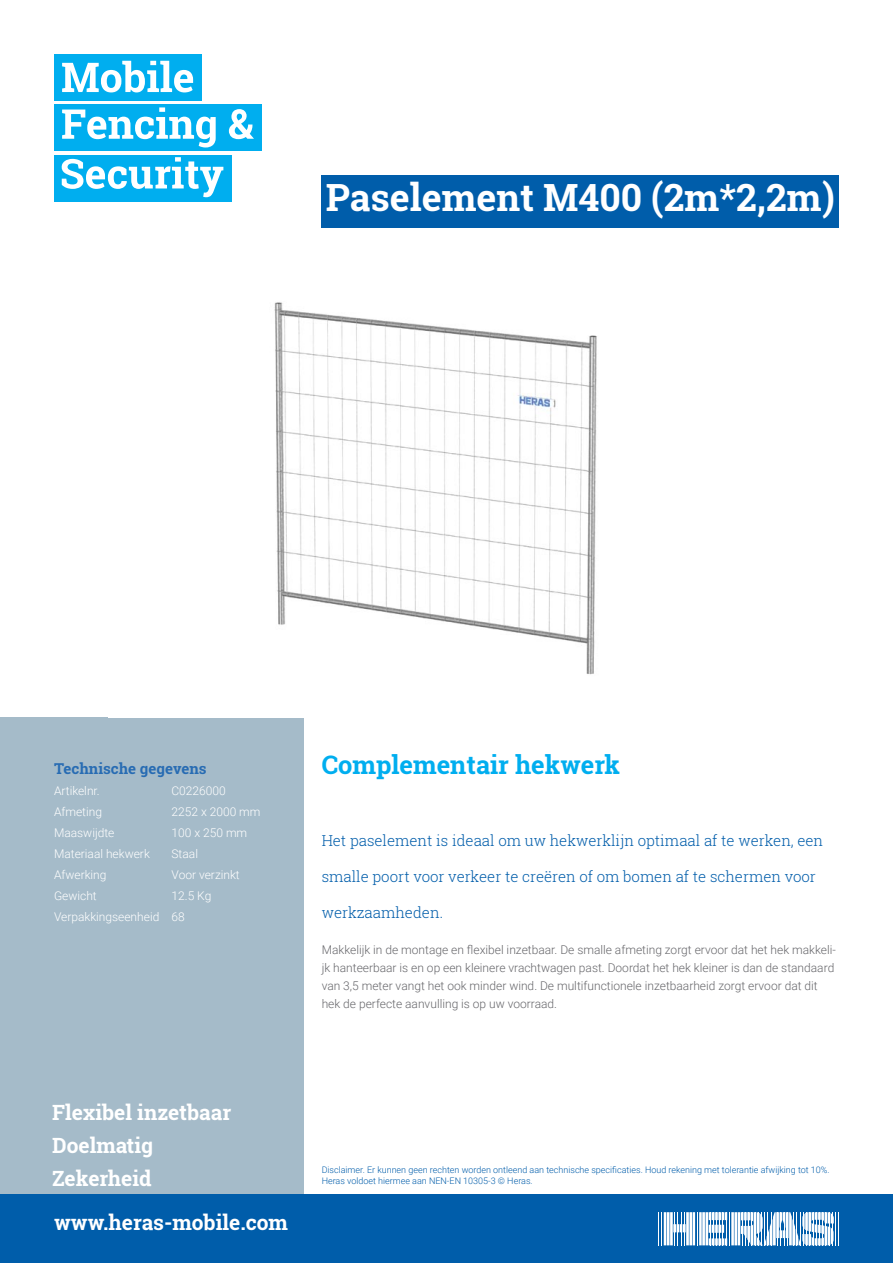
<style>
.page{position:relative;width:893px;height:1263px;background:#fff}
.page>*{position:absolute;margin:0;border:0;box-sizing:border-box;transform-origin:0 0}
.t1{font:700 37.5px "Roboto Slab";color:#fff}
.t2{font:700 25.5px "Roboto Slab";color:#00aeef}
.t3{font:700 21px/33px "Roboto Slab";color:#fff}
.t4{font:300 15px "Roboto Slab";color:#005daa}
.t5{font:700 15px "Roboto Slab";color:#286cb3}
.t6{font:300 12px/18px "Roboto";color:#67676b}
.t7{font:300 12px/21px "Roboto";color:#fff}
.t8{font:300 9px/10.8px "Roboto";color:#005daa}
</style>
<div class="page">
<div style="left:0;top:717px;width:304px;height:492px;background:#a5bbc9"></div>
<div style="left:322px;top:175px;width:517px;height:53px;background:#005daa"></div>
<img style="left:274px;top:302px;width:323px;height:373px">
<div style="left:0;top:1195px;width:893px;height:68px;background:#005daa"></div>
<hr style="left:658px;top:1212px;width:1px;height:33px;background:#fff">
<hr style="left:662px;top:1212px;width:1px;height:33px;background:#fff">
<hr style="left:697px;top:1212px;width:1px;height:33px;background:#fff">
<hr style="left:835px;top:1212px;width:1px;height:33px;background:#fff">
<hr style="left:838px;top:1212px;width:1px;height:33px;background:#fff">
<svg style="left:664px;top:1212px;width:31px;height:33px"></svg>
<hr style="left:705px;top:1212px;width:3px;height:33px;background:#fff">
<hr style="left:702px;top:1212px;width:3px;height:33px;background:#fff">
<hr style="left:699px;top:1212px;width:3px;height:33px;background:#fff">
<svg style="left:709px;top:1212px;width:125px;height:33px"></svg>
<div style="left:54px;top:54px;width:147px;height:47px;background:#00aeef"></div>
<div style="left:54px;top:104px;width:207px;height:47px;background:#00aeef"></div>
<div style="left:54px;top:155px;width:177px;height:46px;background:#00aeef"></div>
<svg style="left:62px;top:61px;width:131px;height:31px"></svg>
<svg style="left:62px;top:107px;width:154px;height:40px"></svg>
<svg style="left:229px;top:109px;width:25px;height:30px"></svg>
<svg style="left:62px;top:157px;width:161px;height:40px"></svg>
<h1 class="t1" style="left:326px;top:172px;width:510px">Paselement M400 (2m*2,2m)</h1>
<p class="t5" style="left:54px;top:758px;width:154px">Technische gegevens</p>
<p class="t7" style="left:54px;top:780px;width:47px">Artikelnr.</p>
<p class="t7" style="left:172px;top:780px;width:56px">C0226000</p>
<p class="t7" style="left:54px;top:801px;width:50px">Afmeting</p>
<p class="t7" style="left:172px;top:801px;width:91px">2252 x 2000 mm</p>
<p class="t7" style="left:54px;top:822px;width:62px">Maaswijdte</p>
<p class="t7" style="left:172px;top:822px;width:77px">100 x 250 mm</p>
<p class="t7" style="left:54px;top:843px;width:97px">Materiaal hekwerk</p>
<p class="t7" style="left:172px;top:843px;width:28px">Staal</p>
<p class="t7" style="left:54px;top:864px;width:54px">Afwerking</p>
<p class="t7" style="left:172px;top:864px;width:70px">Voor verzinkt</p>
<p class="t7" style="left:54px;top:885px;width:44px">Gewicht</p>
<p class="t7" style="left:54px;top:885px;width:159px;text-indent:118px">12.5 Kg<br>Verpakkingseenheid 68</p>
<h2 class="t2" style="left:322px;top:747px;width:300px">Complementair hekwerk</h2>
<p class="t4" style="left:322px;top:830px;width:503px">Het paselement is ideaal om uw hekwerklijn optimaal af te werken, een</p>
<p class="t4" style="left:322px;top:866px;width:496px">smalle poort voor verkeer te creëren of om bomen af te schermen voor</p>
<p class="t4" style="left:322px;top:902px;width:123px">werkzaamheden.</p>
<p class="t6" style="left:322px;top:940px;width:516px">Makkelijk in de montage en flexibel inzetbaar. De smalle afmeting zorgt ervoor dat het hek makkeli&shy;jk hanteerbaar is en op een kleinere vrachtwagen past. Doordat het hek kleiner is dan de standaard van 3,5 meter vangt het ook minder wind. De multifunctionele inzetbaarheid zorgt ervoor dat dit hek de perfecte aanvulling is op uw voorraad.</p>
<h3 class="t3" style="left:52px;top:1095px;width:180px">Flexibel inzetbaar<br>Doelmatig<br>Zekerheid</h3>
<h3 class="t3" style="left:54px;top:1206px;width:236px">www.heras-mobile.com</h3>
<p class="t8" style="left:322px;top:1164px;width:509px">Disclaimer. Er kunnen geen rechten worden ontleend aan technische specificaties. Houd rekening met tolerantie afwijking tot 10%.<br>Heras voldoet hiermee aan NEN-EN 10305-3 © Heras.</p>
</div>
